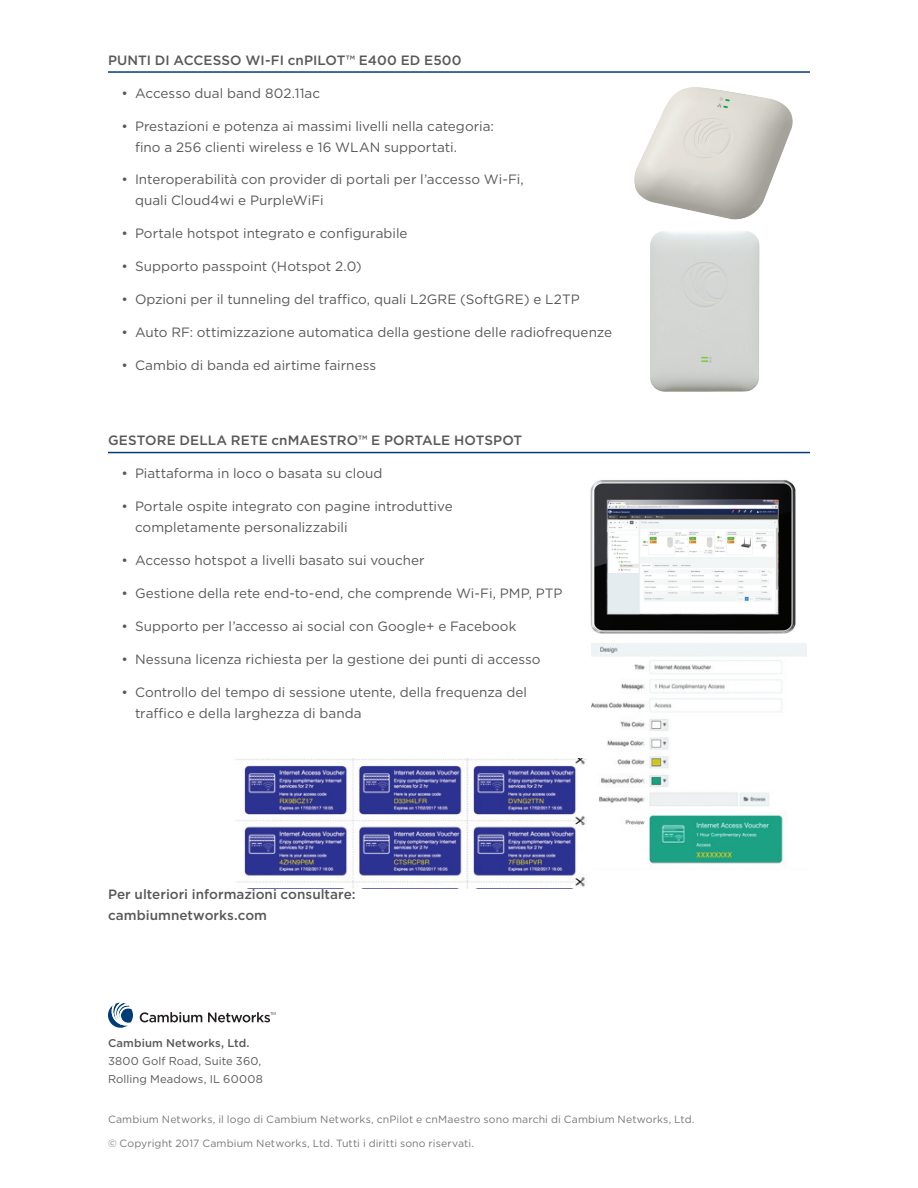
<style>
.page{position:relative;width:918px;height:1188px;background:#fff}
.page>*{position:absolute;margin:0;border:0;box-sizing:border-box;transform-origin:0 0}
.t1{font:13.5px/21px "Gotham";color:#57585a}
.t2{font:500 13.5px/21px "Gotham";letter-spacing:.005em;color:#57585a}
.t3{font:11.25px/18px "Gotham";letter-spacing:.01em;color:#57585a}
.t4{font:500 11.25px "Gotham";letter-spacing:.01em;color:#57585a}
.t5{font:10.5px "Gotham";letter-spacing:.01em;color:#76787b}
</style>
<div class="page">
<hr style="left:108px;top:71px;width:702px;height:2px;background:#003d78">
<hr style="left:108px;top:452px;width:702px;height:1px;background:#003d78">
<img style="left:590px;top:480px;width:206px;height:154px">
<svg style="left:140px;top:1012px;width:62px;height:10px"></svg>
<svg style="left:208px;top:1012px;width:67px;height:10px"></svg>
<svg style="left:108px;top:1003px;width:25px;height:25px"></svg>
<img style="left:592px;top:643px;width:215px;height:222px">
<img style="left:237px;top:758px;width:349px;height:131px">
<img style="left:634px;top:87px;width:159px;height:133px">
<img style="left:650px;top:231px;width:110px;height:161px">
<p class="t2" style="left:108px;top:49px;width:355px">PUNTI DI ACCESSO WI-FI cnPILOT™ E400 ED E500</p>
<p class="t1" style="left:122px;top:82px;width:200px">• Accesso dual band 802.11ac</p>
<p class="t1" style="left:135px;top:115px;width:360px;text-indent:-14px">• Prestazioni e potenza ai massimi livelli nella categoria: fino a 256 clienti wireless e 16 WLAN supportati.</p>
<p class="t1" style="left:135px;top:169px;width:390px;text-indent:-14px">• Interoperabilità con provider di portali per l’accesso Wi-Fi, quali Cloud4wi e PurpleWiFi</p>
<p class="t1" style="left:122px;top:223px;width:288px">• Portale hotspot integrato e configurabile</p>
<p class="t1" style="left:122px;top:256px;width:242px">• Supporto passpoint (Hotspot 2.0)</p>
<p class="t1" style="left:122px;top:289px;width:460px">• Opzioni per il tunneling del traffico, quali L2GRE (SoftGRE) e L2TP</p>
<p class="t1" style="left:122px;top:321px;width:492px">• Auto RF: ottimizzazione automatica della gestione delle radiofrequenze</p>
<p class="t1" style="left:122px;top:354px;width:256px">• Cambio di banda ed airtime fairness</p>
<p class="t2" style="left:108px;top:430px;width:416px">GESTORE DELLA RETE cnMAESTRO™ E PORTALE HOTSPOT</p>
<p class="t1" style="left:122px;top:463px;width:262px">• Piattaforma in loco o basata su cloud</p>
<p class="t1" style="left:135px;top:496px;width:319px;text-indent:-14px">• Portale ospite integrato con pagine introduttive completamente personalizzabili</p>
<p class="t1" style="left:122px;top:549px;width:305px">• Accesso hotspot a livelli basato sui voucher</p>
<p class="t1" style="left:122px;top:582px;width:443px">• Gestione della rete end-to-end, che comprende Wi-Fi, PMP, PTP</p>
<p class="t1" style="left:122px;top:615px;width:396px">• Supporto per l’accesso ai social con Google+ e Facebook</p>
<p class="t1" style="left:122px;top:648px;width:421px">• Nessuna licenza richiesta per la gestione dei punti di accesso</p>
<p class="t1" style="left:135px;top:681px;width:394px;text-indent:-14px">• Controllo del tempo di sessione utente, della frequenza del traffico e della larghezza di banda</p>
<p class="t2" style="left:108px;top:884px;width:249px">Per ulteriori informazioni consultare: cambiumnetworks.com</p>
<p class="t4" style="left:108px;top:1036px;width:143px">Cambium Networks, Ltd.</p>
<p class="t3" style="left:108px;top:1052px;width:156px">3800 Golf Road, Suite 360,<br>Rolling Meadows, IL 60008</p>
<p class="t5" style="left:108px;top:1113px;width:588px">Cambium Networks, il logo di Cambium Networks, cnPilot e cnMaestro sono marchi di Cambium Networks, Ltd.</p>
<p class="t5" style="left:108px;top:1137px;width:367px">© Copyright 2017 Cambium Networks, Ltd. Tutti i diritti sono riservati.</p>
</div>
